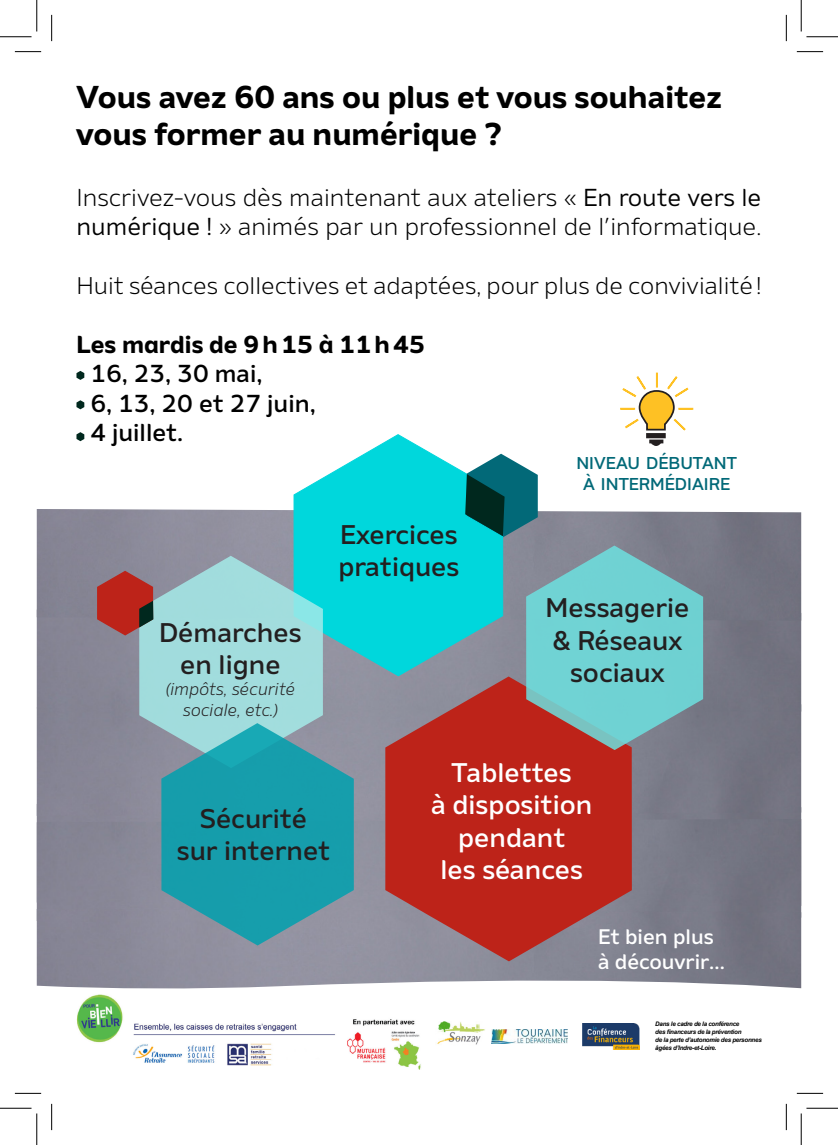
<style>
.page{position:relative;width:838px;height:1145px;background:#fff}
.page>*{position:absolute;margin:0;border:0;box-sizing:border-box;transform-origin:0 0}
.t1{font:700 31.5px/37.8px "Amino";color:#000}
.t2{font:500 26.95px "Amino";color:#231f20}
.t3{font:500 26.95px "Amino";color:#fff}
.t4{font:300 24.5px/29.4px "Amino";color:#000}
.t5{font:500 24.5px "Amino";color:#000}
.t6{font:700 24.5px "Amino Alt";color:#000}
.t7{font:300 24.15px "Amino";color:#000}
.t8{font:500 21px "Amino";color:#fff}
.t9{font:italic 300 17.5px "Amino";color:#231f20}
.t10{font:500 17.15px "Amino";color:#026978}
.t11{font:italic 700 6.3px/8px "Arial";letter-spacing:-.04em;color:#000}
.s1{font-family:"Amino Alt";font-weight:400}
</style>
<div class="page">
<svg style="left:37px;top:943px;width:764px;height:161px"></svg>
<svg style="left:76px;top:371px;width:8px;height:9px"></svg>
<svg style="left:76px;top:400px;width:8px;height:9px"></svg>
<svg style="left:76px;top:432px;width:8px;height:9px"></svg>
<svg style="left:293px;top:434px;width:116px;height:122px"></svg>
<svg style="left:139px;top:556px;width:182px;height:212px;background:#98d1d4"></svg>
<svg style="left:161px;top:723px;width:193px;height:223px;background:#349eab"></svg>
<svg style="left:382px;top:750px;width:252px;height:215px;background:#b23732"></svg>
<svg style="left:96px;top:570px;width:58px;height:66px;background:#a24441"></svg>
<img style="left:70px;top:991px;width:361px;height:79px">
<img style="left:491px;top:1029px;width:76px;height:15px">
<img style="left:582px;top:1024px;width:57px;height:25px">
<img style="left:435px;top:1022px;width:54px;height:29px">
<div style="left:646px;top:433px;width:19px;height:5px;border:2px solid #231f20"></div>
<svg style="left:321px;top:440px;width:382px;height:310px;background:#6bb5ba"></svg>
<svg style="left:620px;top:372px;width:73px;height:59px"></svg>
<hr style="left:15px;top:1092px;width:26px;height:2px;background:#fff">
<hr style="left:796px;top:1092px;width:27px;height:2px;background:#fff">
<svg style="left:15px;top:51px;width:26px;height:1px"></svg>
<svg style="left:796px;top:51px;width:27px;height:1px"></svg>
<svg style="left:15px;top:1093px;width:26px;height:1px"></svg>
<svg style="left:796px;top:1093px;width:27px;height:1px"></svg>
<svg style="left:51px;top:15px;width:1px;height:26px"></svg>
<svg style="left:51px;top:1104px;width:1px;height:26px"></svg>
<svg style="left:786px;top:15px;width:1px;height:26px"></svg>
<svg style="left:786px;top:1104px;width:1px;height:26px"></svg>
<hr style="left:0;top:36px;width:32px;height:1px;background:#000">
<hr style="left:806px;top:36px;width:31px;height:1px;background:#000">
<hr style="left:0;top:1108px;width:32px;height:1px;background:#000">
<hr style="left:806px;top:1108px;width:31px;height:1px;background:#000">
<hr style="left:36px;top:0;width:1px;height:31px;background:#000">
<hr style="left:36px;top:1113px;width:1px;height:32px;background:#000">
<hr style="left:800px;top:0;width:1px;height:31px;background:#000">
<hr style="left:800px;top:1113px;width:1px;height:32px;background:#000">
<p class="t1" style="left:76px;top:77px;width:646px">Vous avez 60 ans ou plus et vous souhaitez vous former au numérique ?</p>
<p class="t4" style="left:76px;top:182px;width:686px">Inscrivez-vous dès maintenant aux ateliers « <span class="s1">En route vers le numérique !</span> » animés par un professionnel de l’informatique.</p>
<p class="t7" style="left:76px;top:271px;width:686px">Huit séances collectives et adaptées, pour plus de convivialité!</p>
<p class="t6" style="left:76px;top:329px;width:350px">Les mardis de 9h15 à 11h45</p>
<p class="t5" style="left:90px;top:359px;width:174px">16, 23, 30 mai,</p>
<p class="t5" style="left:90px;top:388px;width:227px">6, 13, 20 et 27 juin,</p>
<p class="t5" style="left:90px;top:418px;width:94px">4 juillet.</p>
<p class="t2" style="left:159px;top:616px;width:144px">Démarches</p>
<p class="t2" style="left:180px;top:648px;width:102px">en ligne</p>
<p class="t9" style="left:166px;top:679px;width:131px">(impôts, sécurité</p>
<p class="t9" style="left:183px;top:700px;width:97px">sociale, etc.)</p>
<p class="t2" style="left:340px;top:518px;width:119px">Exercices</p>
<p class="t2" style="left:338px;top:550px;width:123px">pratiques</p>
<p class="t10" style="left:576px;top:453px;width:162px">NIVEAU DÉBUTANT</p>
<p class="t10" style="left:583px;top:474px;width:148px">À INTERMÉDIAIRE</p>
<p class="t2" style="left:545px;top:592px;width:146px">Messagerie</p>
<p class="t2" style="left:552px;top:624px;width:131px">&amp; Réseaux</p>
<p class="t2" style="left:570px;top:656px;width:96px">sociaux</p>
<p class="t2" style="left:200px;top:802px;width:109px">Sécurité</p>
<p class="t2" style="left:177px;top:834px;width:155px">sur internet</p>
<p class="t3" style="left:451px;top:756px;width:122px">Tablettes</p>
<p class="t3" style="left:431px;top:788px;width:163px">à disposition</p>
<p class="t3" style="left:458px;top:821px;width:109px">pendant</p>
<p class="t3" style="left:440px;top:853px;width:144px">les séances</p>
<p class="t8" style="left:598px;top:924px;width:117px">Et bien plus</p>
<p class="t8" style="left:598px;top:949px;width:128px">à découvrir...</p>
<p class="t11" style="left:655px;top:1020px;width:86px">Dans le cadre de la conférence</p>
<p class="t11" style="left:655px;top:1028px;width:88px">des financeurs de la prévention</p>
<p class="t11" style="left:655px;top:1036px;width:108px">de la perte d’autonomie des personnes âgées d’Indre-et-Loire.</p>
</div>
